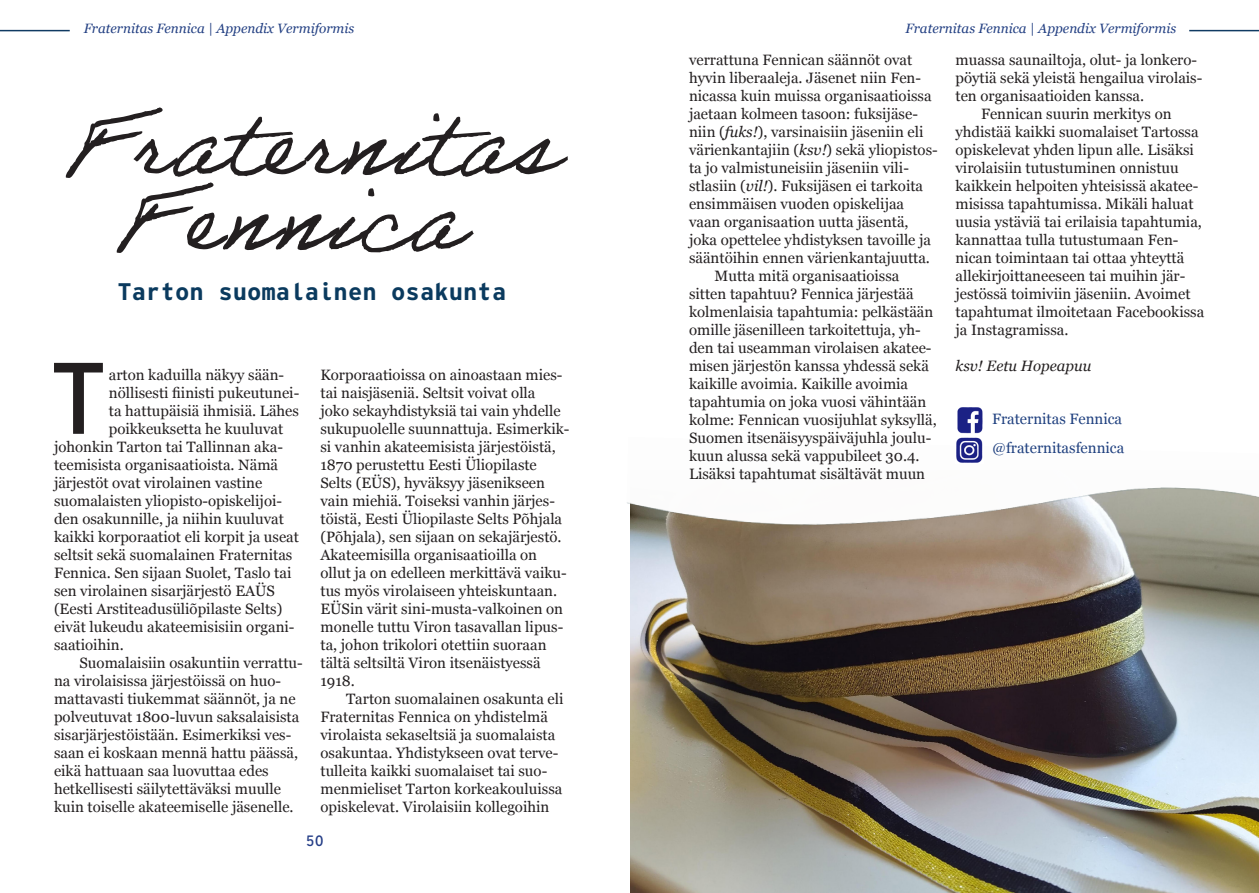
<style>
.page{position:relative;width:1259px;height:893px;background:#fff}
.page>*{position:absolute;margin:0;border:0;box-sizing:border-box;transform-origin:0 0}
.Leipäteksti{font:101.4px "Interstate Mono";color:#231f20}
.Otsikko_2{font:97.5px "Adobe Handwriting Ernie";letter-spacing:.01em;color:#231f20}
.Nostot{font:700 24px "Interstate Mono";color:#0a3a5e}
.Leipäteksti-2{font:15px/18px "Georgia";color:#231f20}
.Leipäteksti-3{font:15px "Georgia";color:#1f407f}
.Leipäteksti-4{font:italic 15px "Georgia";color:#231f20}
.t1{font:15px "Interstate Mono";color:#253e87}
.Yläkulman_teksti{font:italic 13.5px "Georgia";color:#223f82}
.s1{font-style:italic}
</style>
<div class="page">
<hr style="left:0;top:30px;width:70px;height:1px;background:#103a62">
<hr style="left:1189px;top:30px;width:70px;height:1px;background:#103a62">
<img style="left:630px;top:639px;width:629px;height:254px">
<img style="left:627px;top:487px;width:632px;height:152px">
<img style="left:957px;top:407px;width:26px;height:27px">
<img style="left:956px;top:437px;width:27px;height:26px">
<p class="Yläkulman_teksti" style="left:84px;top:18px;width:272px">Fraternitas Fennica | Appendix Vermiformis</p>
<p class="Otsikko_2" style="left:68px;top:84px;width:489px">Fraternitas</p>
<p class="Otsikko_2" style="left:119px;top:159px;width:344px">Fennica</p>
<p class="Nostot" style="left:117px;top:277px;width:390px">Tarton suomalainen osakunta</p>
<p class="Leipäteksti" style="left:48px;top:336px;width:62px">T</p>
<p class="Leipäteksti-2" style="left:109px;top:365px;width:177px">arton kaduilla näkyy sään-</p>
<p class="Leipäteksti-2" style="left:109px;top:383px;width:192px">nöllisesti fiinisti pukeutunei-</p>
<p class="Leipäteksti-2" style="left:109px;top:401px;width:192px">ta hattupäisiä ihmisiä. Lähes</p>
<p class="Leipäteksti-2" style="left:109px;top:419px;width:176px">poikkeuksetta he kuuluvat</p>
<p class="Leipäteksti-2" style="left:54px;top:437px;width:230px">johonkin Tarton tai Tallinnan aka-</p>
<p class="Leipäteksti-2" style="left:54px;top:455px;width:226px">teemisista organisaatioista. Nämä</p>
<p class="Leipäteksti-2" style="left:54px;top:473px;width:210px">järjestöt ovat virolainen vastine</p>
<p class="Leipäteksti-2" style="left:54px;top:491px;width:230px">suomalaisten yliopisto-opiskelijoi-</p>
<p class="Leipäteksti-2" style="left:54px;top:509px;width:231px">den osakunnille, ja niihin kuuluvat</p>
<p class="Leipäteksti-2" style="left:54px;top:527px;width:246px">kaikki korporaatiot eli korpit ja useat</p>
<p class="Leipäteksti-2" style="left:54px;top:545px;width:240px">seltsit sekä suomalainen Fraternitas</p>
<p class="Leipäteksti-2" style="left:54px;top:563px;width:239px">Fennica. Sen sijaan Suolet, Taslo tai</p>
<p class="Leipäteksti-2" style="left:54px;top:581px;width:222px">sen virolainen sisarjärjestö EAÜS</p>
<p class="Leipäteksti-2" style="left:54px;top:599px;width:230px">(Eesti Arstiteadusüliõpilaste Selts)</p>
<p class="Leipäteksti-2" style="left:54px;top:617px;width:242px">eivät lukeudu akateemisisiin organi-</p>
<p class="Leipäteksti-2" style="left:54px;top:635px;width:71px">saatioihin.</p>
<p class="Leipäteksti-2" style="left:54px;top:653px;width:250px;text-indent:26px">Suomalaisiin osakuntiin verrattu&shy;na virolaisissa järjestöissä on huo&shy;mattavasti tiukemmat säännöt, ja ne polveutuvat 1800-luvun saksalaisista sisarjärjestöistään. Esimerkiksi ves&shy;saan ei koskaan mennä hattu päässä, eikä hattuaan saa luovuttaa edes hetkellisesti säilytettäväksi muulle kuin toiselle akateemiselle jäsenelle.</p>
<p class="Leipäteksti-2" style="left:320px;top:365px;width:251px">Korporaatioissa on ainoastaan mies&shy;tai naisjäseniä. Seltsit voivat olla<br>joko sekayhdistyksiä tai vain yhdelle sukupuolelle suunnattuja. Esimerkik&shy;si vanhin akateemisista järjestöistä, 1870 perustettu Eesti Üliopilaste Selts (EÜS), hyväksyy jäsenikseen vain miehiä. Toiseksi vanhin järjes&shy;töistä, Eesti Üliopilaste Selts Põhjala (Põhjala), sen sijaan on sekajärjestö.</p>
<p class="Leipäteksti-2" style="left:320px;top:545px;width:248px">Akateemisilla organisaatioilla on ollut ja on edelleen merkittävä vaiku&shy;tus myös virolaiseen yhteiskuntaan.<br>EÜSin värit sini-musta-valkoinen on monelle tuttu Viron tasavallan lipus&shy;ta, johon trikolori otettiin suoraan tältä seltsiltä Viron itsenäistyessä 1918.</p>
<p class="Leipäteksti-2" style="left:320px;top:689px;width:244px;text-indent:26px">Tarton suomalainen osakunta eli Fraternitas Fennica on yhdistelmä virolaista sekaseltsiä ja suomalaista osakuntaa. Yhdistykseen ovat terve&shy;tulleita kaikki suomalaiset tai suo&shy;menmieliset Tarton korkeakouluissa opiskelevat. Virolaisiin kollegoihin</p>
<p class="t1" style="left:306px;top:831px;width:19px">50</p>
<p class="Yläkulman_teksti" style="left:905px;top:18px;width:272px">Fraternitas Fennica | Appendix Vermiformis</p>
<p class="Leipäteksti-2" style="left:689px;top:51px;width:250px">verrattuna Fennican säännöt ovat hyvin liberaaleja. Jäsenet niin Fen&shy;nicassa kuin muissa organisaatioissa jaetaan kolmeen tasoon: fuksijäse&shy;niin (<span class="s1">fuks!</span>), varsinaisiin jäseniin eli värienkantajiin (<span class="s1">ksv!</span>) sekä yliopistos&shy;ta jo valmistuneisiin jäseniin vili&shy;stlasiin (<span class="s1">vil!</span>). Fuksijäsen ei tarkoita ensimmäisen vuoden opiskelijaa vaan organisaation uutta jäsentä, joka opettelee yhdistyksen tavoille ja sääntöihin ennen värienkantajuutta.</p>
<p class="Leipäteksti-2" style="left:689px;top:267px;width:249px;text-indent:26px">Mutta mitä organisaatioissa sitten tapahtuu? Fennica järjestää kolmenlaisia tapahtumia: pelkästään omille jäsenilleen tarkoitettuja, yh&shy;den tai useamman virolaisen akatee&shy;misen järjestön kanssa yhdessä sekä kaikille avoimia. Kaikille avoimia tapahtumia on joka vuosi vähintään kolme: Fennican vuosijuhlat syksyllä, Suomen itsenäisyyspäiväjuhla joulu&shy;kuun alussa sekä vappubileet 30.4.<br>Lisäksi tapahtumat sisältävät muun</p>
<p class="Leipäteksti-2" style="left:955px;top:51px;width:248px">muassa saunailtoja, olut- ja lonkero&shy;pöytiä sekä yleistä hengailua virolais&shy;ten organisaatioiden kanssa.</p>
<p class="Leipäteksti-2" style="left:955px;top:105px;width:250px;text-indent:26px">Fennican suurin merkitys on yhdistää kaikki suomalaiset Tartossa opiskelevat yhden lipun alle. Lisäksi virolaisiin tutustuminen onnistuu kaikkein helpoiten yhteisissä akatee&shy;misissa tapahtumissa. Mikäli haluat uusia ystäviä tai erilaisia tapahtumia, kannattaa tulla tutustumaan Fen&shy;nican toimintaan tai ottaa yhteyttä allekirjoittaneeseen tai muihin jär&shy;jestössä toimiviin jäseniin. Avoimet tapahtumat ilmoitetaan Facebookissa ja Instagramissa.</p>
<p class="Leipäteksti-4" style="left:955px;top:355px;width:137px">ksv! Eetu Hopeapuu</p>
<p class="Leipäteksti-3" style="left:992px;top:408px;width:132px">Fraternitas Fennica</p>
<p class="Leipäteksti-3" style="left:992px;top:436px;width:134px">@fraternitasfennica</p>
</div>
